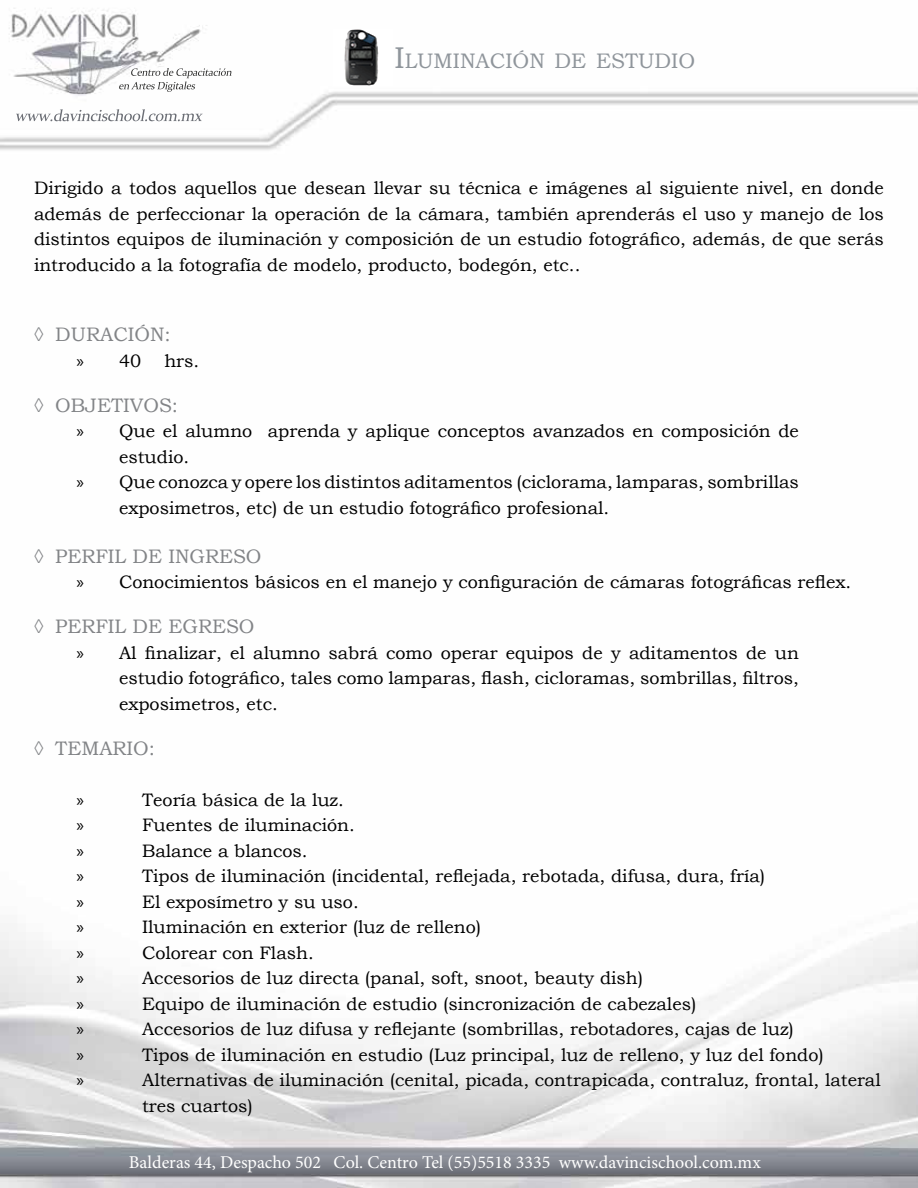
<style>
.page{position:relative;width:918px;height:1188px;background:#fff}
.page>*{position:absolute;margin:0;border:0;box-sizing:border-box;transform-origin:0 0}
.t1{font:21px "Bookman Old Style";color:#8f959b}
.t2{font:19.5px "Bookman Old Style";color:#828487}
.t3{font:18px/25.5px "Bookman Old Style";color:#000;text-align:justify}
.t4{font:18px "Minion Pro";color:#fff}
.t5{font:18px "Myriad Pro";color:#000}
.s1{font-size:30px}
.s2{font-family:"Myriad Pro"}
</style>
<div class="page">
<img style="left:0;top:8px;width:918px;height:1180px">
<img style="left:131px;top:68px;width:97px;height:8px">
<img style="left:131px;top:81px;width:56px;height:8px">
<img style="left:54px;top:109px;width:135px;height:12px">
<img style="left:334px;top:30px;width:59px;height:55px">
<p class="t1" style="left:394px;top:47px;width:302px"><span class="s1">I</span>LUMINACIÓN DE ESTUDIO</p>
<p class="t3" style="left:34px;top:176px;width:851px">Dirigido a todos aquellos que desean llevar su técnica e imágenes al siguiente nivel, en donde además de perfeccionar la operación de la cámara, también aprenderás el uso y manejo de los distintos equipos de iluminación y composición de un estudio fotográfico, además, de que serás introducido a la fotografía de modelo, producto, bodegón, etc..</p>
<p class="t2" style="left:34px;top:322px;width:138px">◊ Duración:</p>
<p class="t3" style="left:77px;top:348px;width:66px"><span class="s2">»</span> 40</p>
<p class="t3" style="left:164px;top:348px;width:36px">hrs.</p>
<p class="t2" style="left:34px;top:393px;width:146px">◊ Objetivo s:</p>
<p class="t3" style="left:77px;top:419px;width:724px"><span class="s2">»</span> Que el alumno aprenda y aplique conceptos avanzados en composición de</p>
<p class="t3" style="left:119px;top:444px;width:72px">estudio.</p>
<p class="t3" style="left:77px;top:470px;width:724px"><span class="s2">»</span> Que conozca y opere los distintos aditamentos (ciclorama, lamparas, sombrillas</p>
<p class="t3" style="left:119px;top:495px;width:492px">exposimetros, etc) de un estudio fotográfico profesional.</p>
<p class="t2" style="left:34px;top:544px;width:224px">◊ Perfil de Ingreso</p>
<p class="t3" style="left:77px;top:570px;width:776px"><span class="s2">»</span> Conocimientos básicos en el manejo y configuración de cámaras fotográficas reflex.</p>
<p class="t2" style="left:34px;top:614px;width:217px">◊ Perfil de Egreso</p>
<p class="t3" style="left:119px;top:640px;width:681px;text-indent:-43px"><span class="s2">»</span> Al finalizar, el alumno sabrá como operar equipos de y aditamentos de un estudio fotográfico, tales como lamparas, flash, cicloramas, sombrillas, filtros, exposimetros, etc.</p>
<p class="t2" style="left:34px;top:736px;width:123px">◊ Temario :</p>
<p class="t5" style="left:77px;top:789px;width:9px">»</p>
<p class="t3" style="left:142px;top:787px;width:203px">Teoría básica de la luz.</p>
<p class="t5" style="left:77px;top:814px;width:9px">»</p>
<p class="t3" style="left:142px;top:813px;width:214px">Fuentes de iluminación.</p>
<p class="t5" style="left:77px;top:840px;width:9px">»</p>
<p class="t3" style="left:142px;top:838px;width:167px">Balance a blancos.</p>
<p class="t5" style="left:77px;top:865px;width:9px">»</p>
<p class="t3" style="left:142px;top:864px;width:625px">Tipos de iluminación (incidental, reflejada, rebotada, difusa, dura, fría)</p>
<p class="t5" style="left:77px;top:891px;width:9px">»</p>
<p class="t3" style="left:142px;top:889px;width:218px">El exposímetro y su uso.</p>
<p class="t5" style="left:77px;top:916px;width:9px">»</p>
<p class="t3" style="left:142px;top:915px;width:341px">Iluminación en exterior (luz de relleno)</p>
<p class="t5" style="left:77px;top:942px;width:9px">»</p>
<p class="t3" style="left:142px;top:940px;width:173px">Colorear con Flash.</p>
<p class="t5" style="left:77px;top:967px;width:9px">»</p>
<p class="t3" style="left:142px;top:966px;width:503px">Accesorios de luz directa (panal, soft, snoot, beauty dish)</p>
<p class="t5" style="left:77px;top:993px;width:9px">»</p>
<p class="t3" style="left:142px;top:991px;width:556px">Equipo de iluminación de estudio (sincronización de cabezales)</p>
<p class="t5" style="left:77px;top:1018px;width:9px">»</p>
<p class="t3" style="left:142px;top:1017px;width:653px">Accesorios de luz difusa y reflejante (sombrillas, rebotadores, cajas de luz)</p>
<p class="t5" style="left:77px;top:1044px;width:9px">»</p>
<p class="t3" style="left:142px;top:1042px;width:683px">Tipos de iluminación en estudio (Luz principal, luz de relleno, y luz del fondo)</p>
<p class="t5" style="left:77px;top:1069px;width:9px">»</p>
<p class="t3" style="left:142px;top:1068px;width:740px">Alternativas de iluminación (cenital, picada, contrapicada, contraluz, frontal, lateral tres cuartos)</p>
<p class="t4" style="left:129px;top:1150px;width:633px">Balderas 44, Despacho 502 Col. Centro Tel (55)5518 3335 www.davincischool.com.mx</p>
<p class="t4" style="left:145px;top:1149px;width:633px">Balderas 44, Despacho 502 Col. Centro Tel (5 )5518 335 www.davincischool.com.mx</p>
</div>
